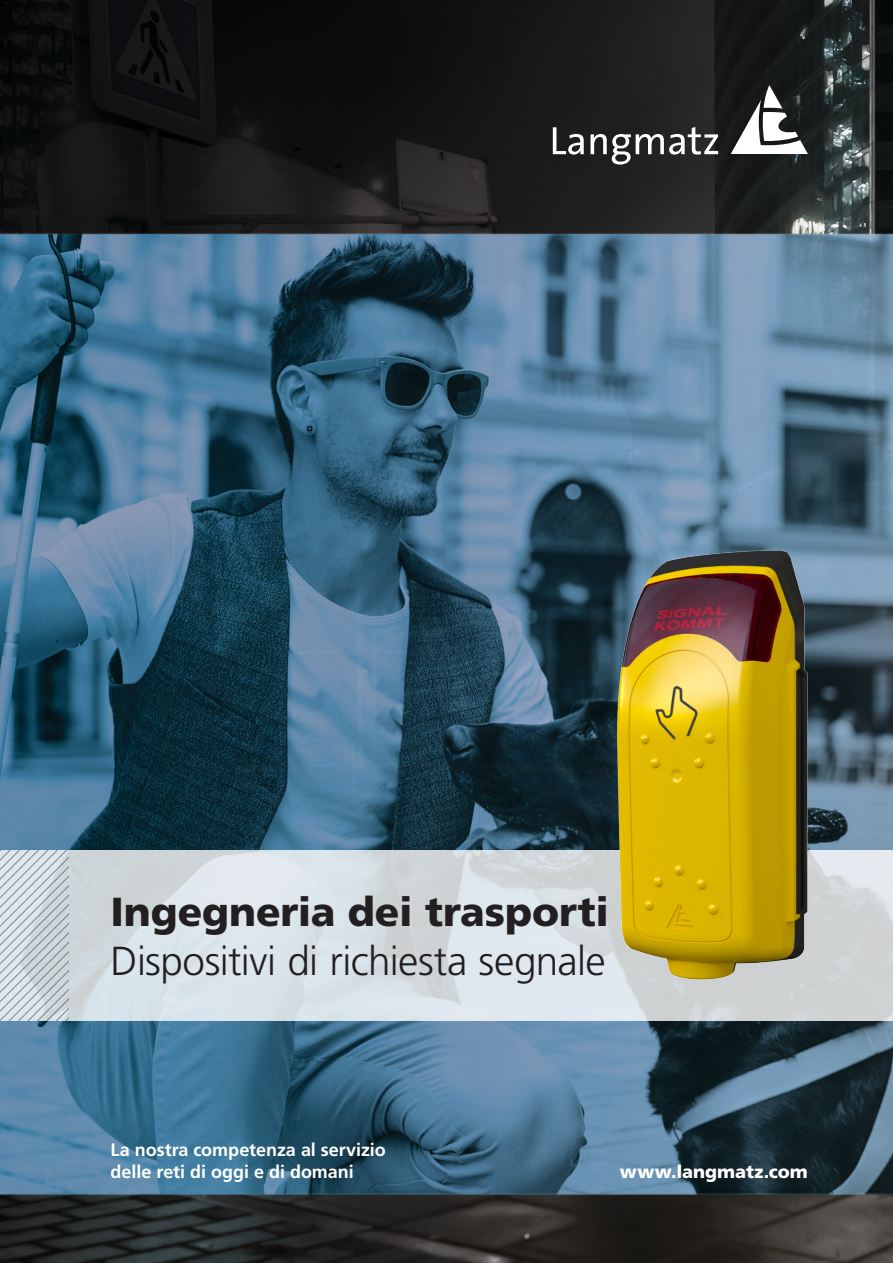
<style>
.page{position:relative;width:893px;height:1263px;background:#fff}
.page>*{position:absolute;margin:0;border:0;box-sizing:border-box;transform-origin:0 0}
.Titelseite{font:300 40.5px "Frutiger LT Pro";letter-spacing:-.015em;color:#231f20}
.Titelseite-2{font:900 40.5px "Frutiger LT Pro";letter-spacing:-.005em;color:#231f20}
.Slogan_Langmatz{font:700 18px/21.6px "Frutiger LT Pro";letter-spacing:-.005em;color:#fff}
.www_Titelseite{font:900 18px "Frutiger LT Pro";color:#fff}
</style>
<div class="page">
<img style="left:0;top:0;width:893px;height:1263px">
<svg style="left:68px;top:850px;width:825px;height:170px;background:#d6dde2"></svg>
<svg style="left:0;top:850px;width:68px;height:170px;background:#cad2d8"></svg>
<img style="left:617px;top:551px;width:191px;height:428px">
<svg style="left:731px;top:85px;width:77px;height:69px"></svg>
<svg style="left:553px;top:127px;width:31px;height:28px"></svg>
<svg style="left:591px;top:127px;width:127px;height:38px"></svg>
<p class="Titelseite-2" style="left:111px;top:888px;width:500px">Ingegneria dei trasporti</p>
<p class="Titelseite" style="left:111px;top:937px;width:497px">Dispositivi di richiesta segnale</p>
<p class="Slogan_Langmatz" style="left:111px;top:1139px;width:277px">La nostra competenza al servizio delle reti di oggi e di domani</p>
<p class="www_Titelseite" style="left:620px;top:1161px;width:189px">www.langmatz.com</p>
</div>
